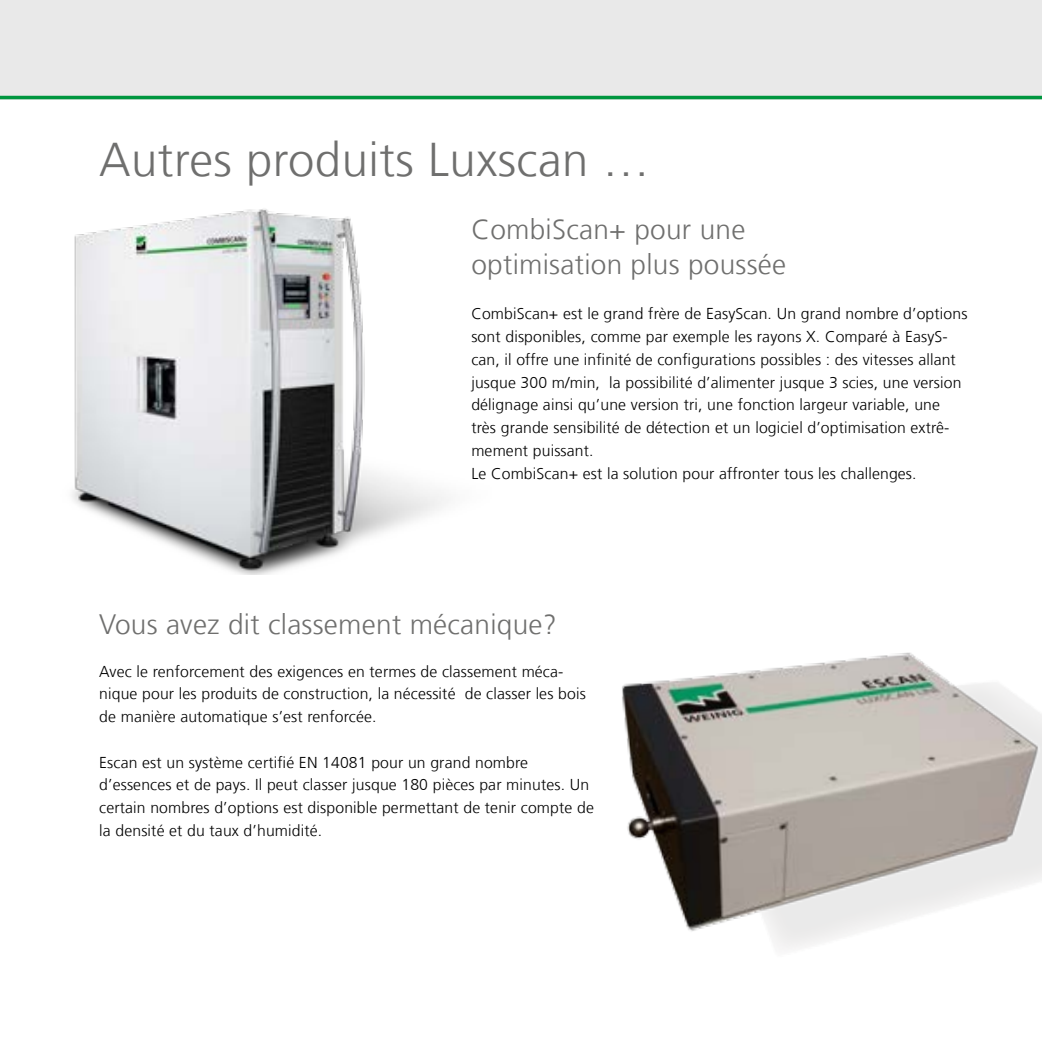
<style>
.page{position:relative;width:1042px;height:1042px;background:#fff}
.page>*{position:absolute;margin:0;border:0;box-sizing:border-box;transform-origin:0 0}
.t1{font:300 47.25px "Frutiger LT Com";letter-spacing:.01em;color:#6f6f6e}
.t2{font:300 28px/35px "Frutiger LT Com";letter-spacing:.01em;color:#6f6f6e}
.t3{font:300 15.75px/22.8px "Frutiger LT Com";letter-spacing:.01em;color:#000}
</style>
<div class="page">
<div style="left:0;top:0;width:1042px;height:99px;background:#e9e9e9"></div>
<hr style="left:0;top:96px;width:1042px;height:3px;background:#00963f">
<img style="left:72px;top:209px;width:377px;height:366px">
<img style="left:622px;top:652px;width:420px;height:297px">
<h1 class="t1" style="left:99px;top:132px;width:552px">Autres produits Luxscan …</h1>
<h2 class="t2" style="left:471px;top:212px;width:316px">CombiScan+ pour une optimisation plus poussée</h2>
<p class="t3" style="left:471px;top:303px;width:498px">CombiScan+ est le grand frère de EasyScan. Un grand nombre d’options sont disponibles, comme par exemple les rayons X. Comparé à EasyS&shy;can, il offre une infinité de configurations possibles : des vitesses allant jusque 300 m/min, la possibilité d’alimenter jusque 3 scies, une version délignage ainsi qu’une version tri, une fonction largeur variable, une très grande sensibilité de détection et un logiciel d’optimisation extrê&shy;mement puissant.<br>Le CombiScan+ est la solution pour affronter tous les challenges.</p>
<h2 class="t2" style="left:99px;top:607px;width:459px">Vous avez dit classement mécanique?</h2>
<p class="t3" style="left:99px;top:660px;width:488px">Avec le renforcement des exigences en termes de classement méca&shy;nique pour les produits de construction, la nécessité de classer les bois de manière automatique s’est renforcée.</p>
<p class="t3" style="left:99px;top:751px;width:496px">Escan est un système certifié EN 14081 pour un grand nombre d’essences et de pays. Il peut classer jusque 180 pièces par minutes. Un certain nombres d’options est disponible permettant de tenir compte de la densité et du taux d’humidité.</p>
</div>
